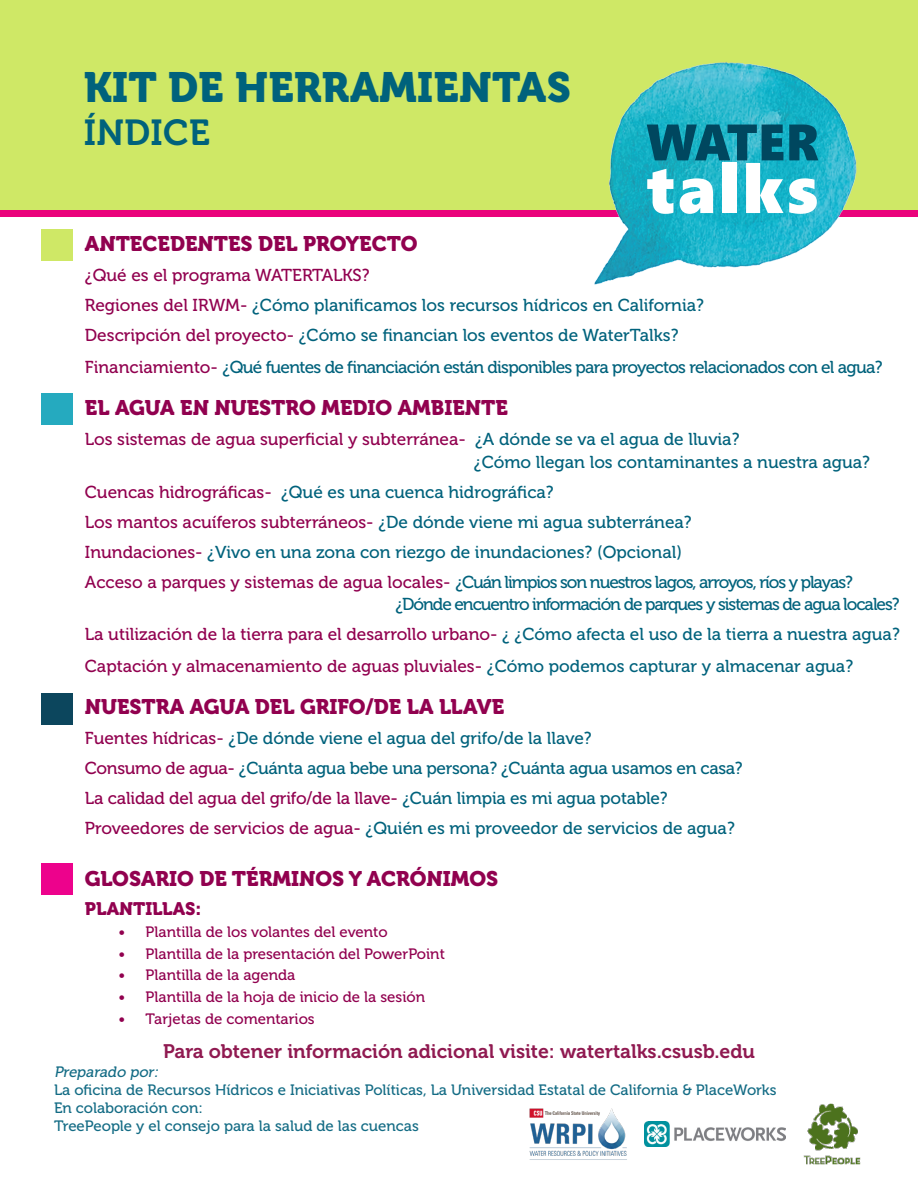
<style>
.page{position:relative;width:918px;height:1188px;background:#fff}
.page>*{position:absolute;margin:0;border:0;box-sizing:border-box;transform-origin:0 0}
.Header_1{font:42px "Museo 900";letter-spacing:.01em;color:#00627c}
.Header_1-2{font:36px "Museo 700";letter-spacing:.01em;color:#00627c}
.Header_2{font:21px "Museo 900";color:#91014f}
.QUESTION_header{font:19.5px "Museo 700";color:#901a51}
.Header_2-2{font:18px "Museo 900";color:#91014f}
.Header_2-3{font:17.25px/22.5px "Museo 500";color:#00627c}
.Header_2-4{font:17.25px "Museo 500";color:#91014f}
.Header_2-5{font:17.25px/22.5px "Museo 500";letter-spacing:-.06em;color:#00627c}
.Header_2-6{font:17.25px "Museo 500";letter-spacing:-.04em;color:#00627c}
.Header_2-7{font:17.25px "Museo 500";letter-spacing:-.02em;color:#00627c}
.QUESTION_header-2{font:15px/18px "Museo 500";color:#146c85}
.t1{font:15px "Museo 500";color:#91014f}
.QUESTION_header-3{font:italic 15px "Museo 500";color:#146c85}
.s1{color:#91014f}
.s2{color:#00627c}
</style>
<div class="page">
<div style="left:0;top:201px;width:918px;height:16px;background:#ea037c"></div>
<div style="left:0;top:0;width:918px;height:209px;background:#cfe866"></div>
<img style="left:582px;top:62px;width:282px;height:223px">
<svg style="left:647px;top:125px;width:171px;height:89px;background:#56adbd"></svg>
<img style="left:644px;top:1121px;width:142px;height:26px">
<img style="left:529px;top:1108px;width:98px;height:52px">
<div style="left:42px;top:230px;width:31px;height:31px;background:#cfe866"></div>
<div style="left:42px;top:393px;width:31px;height:31px;background:#25aabf"></div>
<div style="left:42px;top:693px;width:31px;height:31px;background:#0c465d"></div>
<img style="left:803px;top:1103px;width:58px;height:62px">
<div style="left:42px;top:863px;width:31px;height:31px;background:#ed028c"></div>
<p class="Header_1" style="left:84px;top:63px;width:489px">KIT DE HERRAMIENTAS</p>
<p class="Header_1-2" style="left:84px;top:112px;width:128px">ÍNDICE</p>
<p class="Header_2" style="left:85px;top:232px;width:334px">ANTECEDENTES DEL PROYECTO</p>
<p class="Header_2-4" style="left:85px;top:266px;width:286px">¿Qué es el programa WATERTALKS?</p>
<p class="Header_2-3" style="left:85px;top:294px;width:621px"><span class="s1">Regiones del IRWM-</span> ¿Cómo planificamos los recursos hídricos en California?</p>
<p class="Header_2-3" style="left:85px;top:324px;width:595px"><span class="s1">Descripción del proyecto-</span> ¿Cómo se financian los eventos de WaterTalks?</p>
<p class="Header_2-6" style="left:85px;top:357px;width:799px"><span class="s1">Financiamiento-</span> ¿Qué fuentes de financiación están disponibles para proyectos relacionados con el agua?</p>
<p class="Header_2" style="left:85px;top:396px;width:425px">EL AGUA EN NUESTRO MEDIO AMBIENTE</p>
<p class="Header_2-3" style="left:474px;top:428px;width:398px;text-indent:-389px"><span class="s1">Los sistemas de agua superficial y subterránea-</span> ¿A dónde se va el agua de lluvia?<br>¿Cómo llegan los contaminantes a nuestra agua?</p>
<p class="Header_2-3" style="left:85px;top:481px;width:470px"><span class="s1">Cuencas hidrográficas-</span> ¿Qué es una cuenca hidrográfica?</p>
<p class="Header_2-4" style="left:85px;top:512px;width:608px">Los mantos acuíferos subterráneos- <span class="s2">¿De dónde viene mi agua subterránea?</span></p>
<p class="Header_2-3" style="left:85px;top:541px;width:599px"><span class="s1">Inundaciones-</span> ¿Vivo en una zona con riezgo de inundaciones? (Opcional)</p>
<p class="Header_2-5" style="left:395px;top:571px;width:506px;text-indent:-311px"><span class="s1">Acceso a parques y sistemas de agua locales-</span> ¿Cuán limpios son nuestros lagos, arroyos, ríos y playas? ¿Dónde encuentro información de parques y sistemas de agua locales?</p>
<p class="Header_2-4" style="left:85px;top:625px;width:816px">La utilización de la tierra para el desarrollo urbano- <span class="s2">¿ ¿Cómo afecta el uso de la tierra a nuestra agua?</span></p>
<p class="Header_2-4" style="left:85px;top:656px;width:770px">Captación y almacenamiento de aguas pluviales- <span class="s2">¿Cómo podemos capturar y almacenar agua?</span></p>
<p class="Header_2" style="left:85px;top:695px;width:421px">NUESTRA AGUA DEL GRIFO/DE LA LLAVE</p>
<p class="Header_2-3" style="left:85px;top:727px;width:508px"><span class="s1">Fuentes hídricas-</span> ¿De dónde viene el agua del grifo/de la llave?</p>
<p class="Header_2-7" style="left:85px;top:758px;width:659px"><span class="s1">Consumo de agua-</span> ¿Cuánta agua bebe una persona? ¿Cuánta agua usamos en casa?</p>
<p class="Header_2-4" style="left:85px;top:788px;width:584px">La calidad del agua del grifo/de la llave- <span class="s2">¿Cuán limpia es mi agua potable?</span></p>
<p class="Header_2-3" style="left:85px;top:817px;width:651px"><span class="s1">Proveedores de servicios de agua-</span> ¿Quién es mi proveedor de servicios de agua?</p>
<p class="Header_2" style="left:85px;top:867px;width:415px">GLOSARIO DE TÉRMINOS Y ACRÓNIMOS</p>
<p class="Header_2-2" style="left:85px;top:899px;width:118px">PLANTILLAS:</p>
<p class="t1" style="left:119px;top:924px;width:270px">• Plantilla de los volantes del evento</p>
<p class="t1" style="left:119px;top:945px;width:328px">• Plantilla de la presentación del PowerPoint</p>
<p class="t1" style="left:119px;top:967px;width:178px">• Plantilla de la agenda</p>
<p class="t1" style="left:119px;top:989px;width:308px">• Plantilla de la hoja de inicio de la sesión</p>
<p class="t1" style="left:119px;top:1011px;width:198px">• Tarjetas de comentarios</p>
<p class="QUESTION_header" style="left:163px;top:1040px;width:593px">Para obtener información adicional visite: watertalks.csusb.edu</p>
<p class="QUESTION_header-3" style="left:54px;top:1063px;width:109px">Preparado por:</p>
<p class="QUESTION_header-2" style="left:54px;top:1081px;width:724px">La oficina de Recursos Hídricos e Iniciativas Políticas, La Universidad Estatal de California &amp; PlaceWorks<br>En colaboración con:<br>TreePeople y el consejo para la salud de las cuencas</p>
</div>
